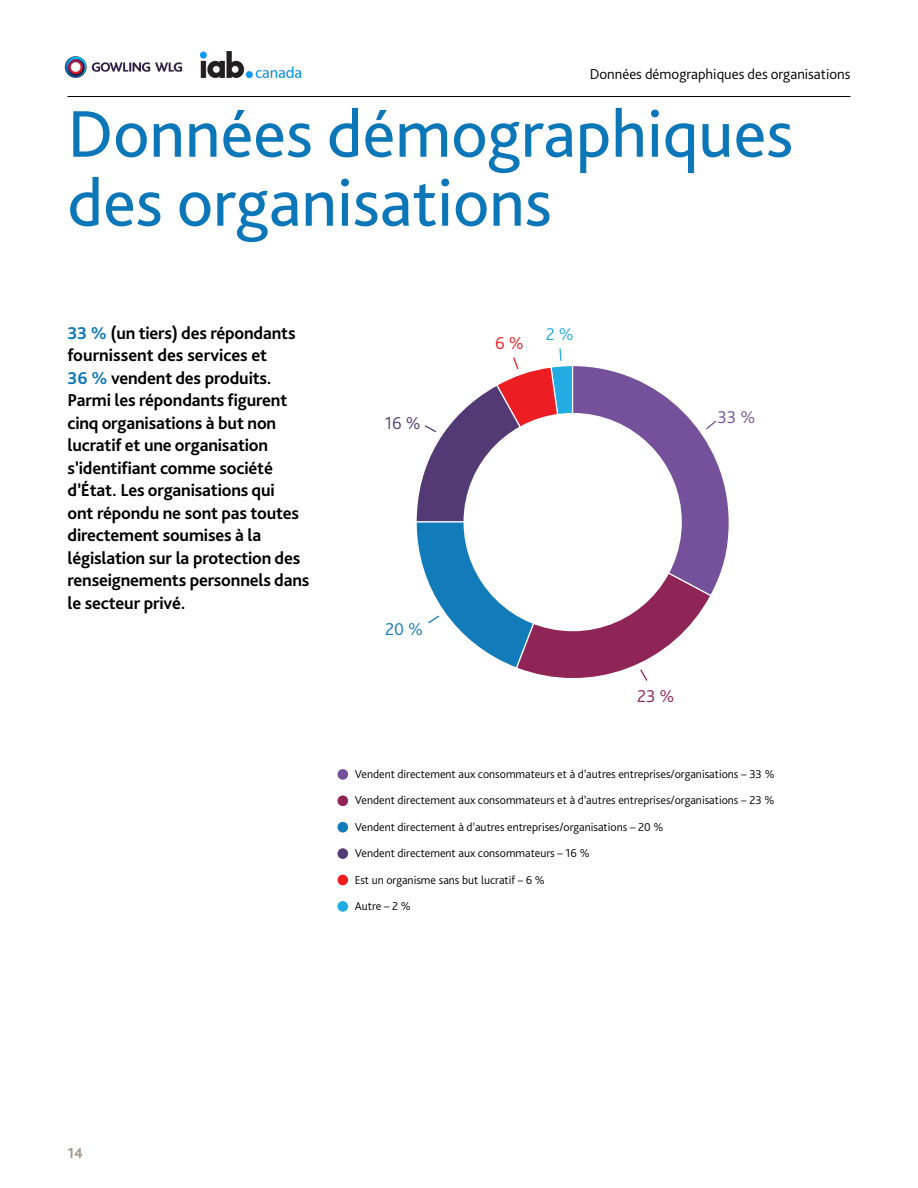
<style>
.page{position:relative;width:918px;height:1188px;background:#fff}
.page>*{position:absolute;margin:0;border:0;box-sizing:border-box;transform-origin:0 0}
.t1{font:69px/69px "GWLG Bliss";color:#0c77b8}
.t2{font:700 18px/22.5px "GWLG Bliss";letter-spacing:-.01em;color:#000}
.t3{font:300 18px "GWLG Bliss";color:#533a75}
.t4{font:300 18px "GWLG Bliss";color:#74519a}
.t5{font:300 18px "GWLG Bliss";color:#127bb9}
.t6{font:300 18px "GWLG Bliss";color:#8f2457}
.t7{font:300 18px "GWLG Bliss";color:#ed1d24}
.t8{font:300 18px "GWLG Bliss";color:#21ade3}
.t9{font:300 15px "GWLG Bliss";color:#000}
.t10{font:700 15px "GWLG Bliss";color:#a19688}
.t11{font:300 12px/26.4px "GWLG Bliss";color:#000}
.s1{color:#0c77b8}
</style>
<div class="page">
<img style="left:64px;top:56px;width:119px;height:22px">
<img style="left:201px;top:52px;width:99px;height:26px">
<hr style="left:68px;top:96px;width:783px;height:1px;background:#000">
<div style="left:338px;top:769px;width:10px;height:11px;background:#74519a;border-radius:50%"></div>
<div style="left:338px;top:795px;width:10px;height:11px;background:#8f2457;border-radius:50%"></div>
<div style="left:338px;top:822px;width:10px;height:11px;background:#127bb9;border-radius:50%"></div>
<div style="left:338px;top:848px;width:10px;height:11px;background:#533a75;border-radius:50%"></div>
<div style="left:338px;top:875px;width:10px;height:10px;background:#ed1d24;border-radius:50%"></div>
<div style="left:338px;top:901px;width:10px;height:11px;background:#21ade3;border-radius:50%"></div>
<svg style="left:416px;top:348px;width:313px;height:333px"></svg>
<div style="left:464px;top:413px;width:218px;height:218px;background:#fff;border-radius:50%"></div>
<p class="t9" style="left:590px;top:65px;width:262px">Données démographiques des organisations</p>
<h1 class="t1" style="left:68px;top:99px;width:727px">Données démographiques des organisations</h1>
<p class="t2" style="left:68px;top:322px;width:243px"><span class="s1">33 %</span> (un tiers) des répondants fournissent des services et<br><span class="s1">36 %</span> vendent des produits.<br>Parmi les répondants figurent cinq organisations à but non lucratif et une organisation s’identifiant comme société d’État. Les organisations qui<br>ont répondu ne sont pas toutes directement soumises à la législation sur la protection des renseignements personnels dans le secteur privé.</p>
<p class="t7" style="left:495px;top:332px;width:30px">6 %</p>
<p class="t8" style="left:546px;top:323px;width:30px">2 %</p>
<p class="t3" style="left:385px;top:412px;width:37px">16 %</p>
<p class="t4" style="left:717px;top:406px;width:39px">33 %</p>
<p class="t5" style="left:385px;top:618px;width:39px">20 %</p>
<p class="t6" style="left:637px;top:685px;width:39px">23 %</p>
<p class="t11" style="left:355px;top:761px;width:421px">Vendent directement aux consommateurs et à d’autres entreprises/organisations – 33 %</p>
<p class="t11" style="left:355px;top:787px;width:421px">Vendent directement aux consommateurs et à d’autres entreprises/organisations – 23 %</p>
<p class="t11" style="left:355px;top:814px;width:310px">Vendent directement à d’autres entreprises/organisations – 20 %</p>
<p class="t11" style="left:355px;top:840px;width:236px">Vendent directement aux consommateurs – 16 %<br>Est un organisme sans but lucratif – 6 %</p>
<p class="t11" style="left:355px;top:893px;width:58px">Autre – 2 %</p>
<p class="t10" style="left:68px;top:1144px;width:17px">14</p>
</div>
